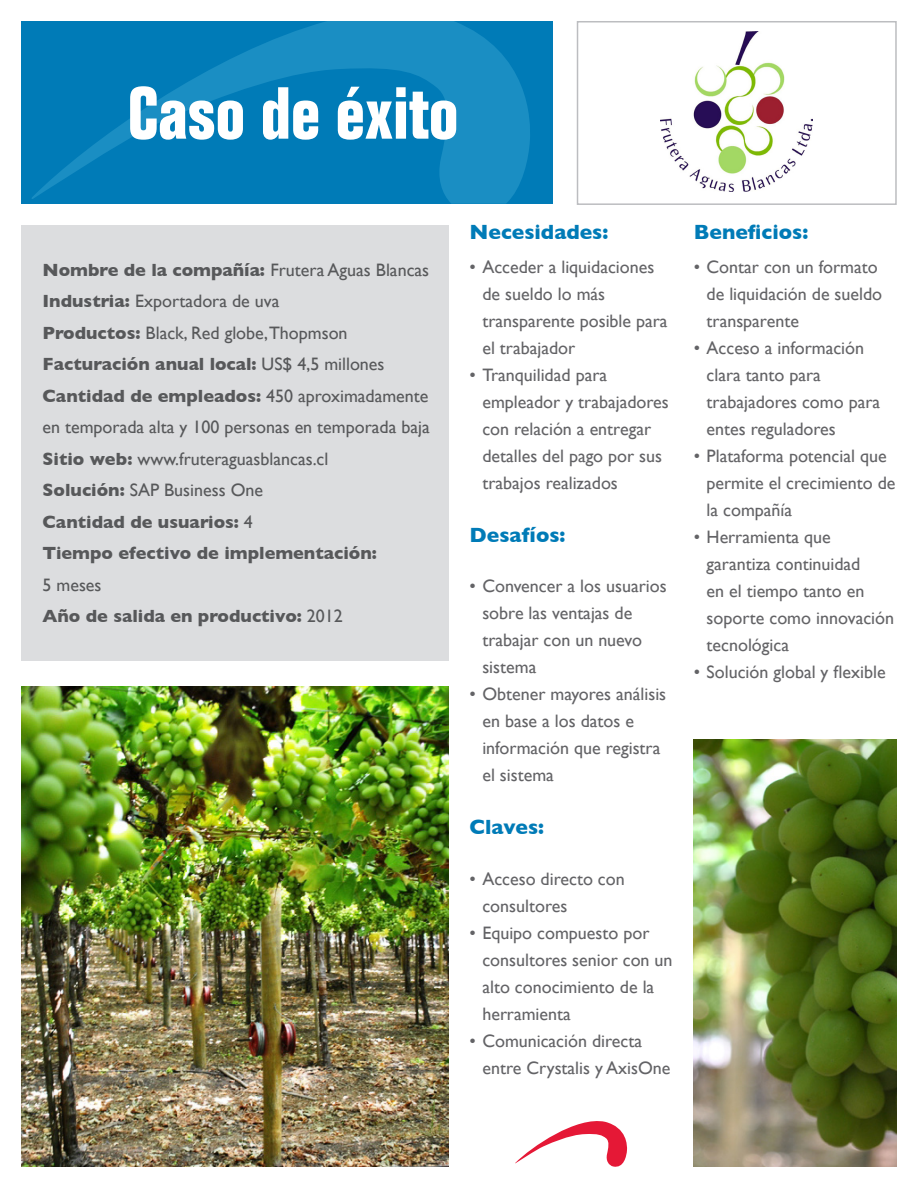
<style>
.page{position:relative;width:918px;height:1188px;background:#fff}
.page>*{position:absolute;margin:0;border:0;box-sizing:border-box;transform-origin:0 0}
.t1{font:700 condensed 72px "Folio Std";color:#fff}
.t2{font:700 21px "Gill Sans";color:#007bb7}
.t3{font:18px/27px "Gill Sans";color:#636366}
.t4{font:18px/31.5px "Gill Sans";color:#57585a}
.t5{font:700 18px/31.5px "Gill Sans";color:#57585a}
.s1{font-weight:400}
.s2{font-weight:700}
</style>
<div class="page">
<div style="left:21px;top:21px;width:532px;height:183px;background:#007bb7"></div>
<img style="left:661px;top:31px;width:152px;height:160px">
<div style="left:577px;top:21px;width:320px;height:184px;border:2px solid #bcbdc0"></div>
<svg style="left:32px;top:21px;width:498px;height:183px"></svg>
<div style="left:21px;top:225px;width:427px;height:435px;background:#dcdddf"></div>
<svg style="left:515px;top:1121px;width:112px;height:46px"></svg>
<img style="left:21px;top:686px;width:427px;height:481px">
<img style="left:694px;top:740px;width:203px;height:427px">
<h1 class="t1" style="left:128px;top:73px;width:332px">Caso de éxito</h1>
<p class="t5" style="left:43px;top:254px;width:388px">Nombre de la compañía: <span class="s1">Frutera Aguas Blancas</span></p>
<p class="t4" style="left:43px;top:285px;width:238px"><span class="s2">Industria:</span> Exportadora de uva</p>
<p class="t4" style="left:43px;top:317px;width:307px"><span class="s2">Productos:</span> Black, Red globe,Thopmson</p>
<p class="t5" style="left:43px;top:348px;width:344px">Facturación anual local: <span class="s1">US$ 4,5 millones</span></p>
<p class="t4" style="left:43px;top:380px;width:389px"><span class="s2">Cantidad de empleados:</span> 450 aproximadamente en temporada alta y 100 personas en temporada baja</p>
<p class="t4" style="left:43px;top:443px;width:287px"><span class="s2">Sitio web:</span> www.fruteraguasblancas.cl</p>
<p class="t4" style="left:43px;top:474px;width:222px"><span class="s2">Solución:</span> SAP Business One</p>
<p class="t5" style="left:43px;top:506px;width:212px">Cantidad de usuarios: <span class="s1">4</span></p>
<p class="t5" style="left:43px;top:537px;width:336px">Tiempo efectivo de implementación:</p>
<p class="t5" style="left:43px;top:569px;width:302px"><span class="s1">5 meses<br></span>Año de salida en productivo: <span class="s1">2012</span></p>
<p class="t2" style="left:470px;top:220px;width:140px">Necesidades:</p>
<p class="t3" style="left:482px;top:253px;width:187px;text-indent:-13px">• Acceder a liquidaciones de sueldo lo más transparente posible para el trabajador</p>
<p class="t3" style="left:482px;top:361px;width:188px;text-indent:-13px">• Tranquilidad para empleador y trabajadores con relación a entregar detalles del pago por sus trabajos realizados</p>
<p class="t2" style="left:470px;top:522px;width:97px">Desafíos:</p>
<p class="t3" style="left:482px;top:573px;width:186px;text-indent:-13px">• Convencer a los usuarios sobre las ventajas de trabajar con un nuevo sistema</p>
<p class="t3" style="left:482px;top:681px;width:185px;text-indent:-13px">• Obtener mayores análisis en base a los datos e información que registra el sistema</p>
<p class="t2" style="left:470px;top:815px;width:76px">Claves:</p>
<p class="t3" style="left:482px;top:865px;width:144px;text-indent:-13px">• Acceso directo con consultores</p>
<p class="t3" style="left:482px;top:919px;width:192px;text-indent:-13px">• Equipo compuesto por consultores senior con un alto conocimiento de la herramienta</p>
<p class="t3" style="left:482px;top:1027px;width:190px;text-indent:-13px">• Comunicación directa entre Crystalis y AxisOne</p>
<p class="t2" style="left:694px;top:220px;width:116px">Beneficios:</p>
<p class="t3" style="left:707px;top:253px;width:177px;text-indent:-13px">• Contar con un formato de liquidación de sueldo transparente</p>
<p class="t3" style="left:707px;top:334px;width:175px;text-indent:-13px">• Acceso a información clara tanto para trabajadores como para entes reguladores</p>
<p class="t3" style="left:707px;top:442px;width:191px;text-indent:-13px">• Plataforma potencial que permite el crecimiento de la compañía</p>
<p class="t3" style="left:707px;top:523px;width:189px;text-indent:-13px">• Herramienta que garantiza continuidad<br>en el tiempo tanto en soporte como innovación tecnológica</p>
<p class="t3" style="left:694px;top:658px;width:193px">• Solución global y flexible</p>
</div>
